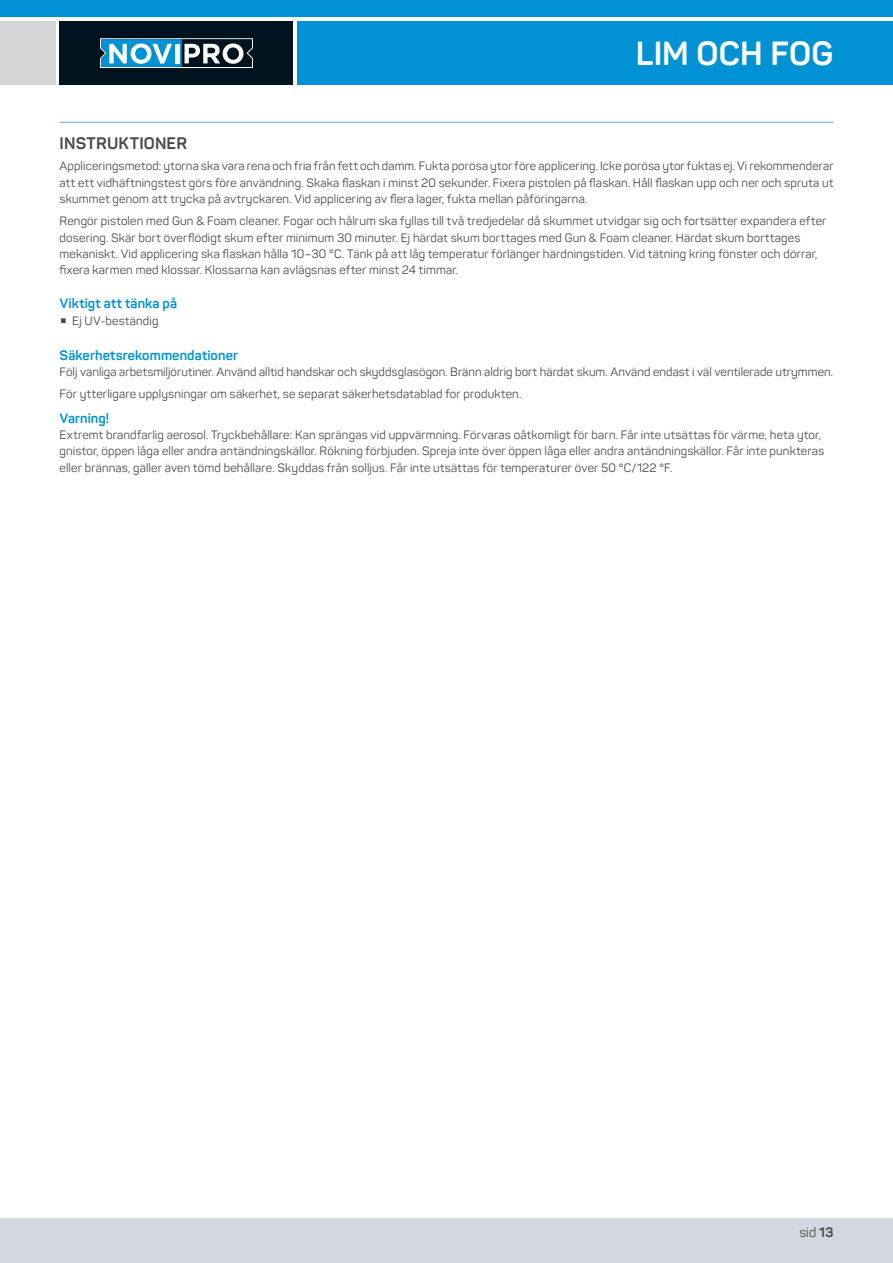
<style>
.page{position:relative;width:893px;height:1263px;background:#fff}
.page>*{position:absolute;margin:0;border:0;box-sizing:border-box;transform-origin:0 0}
.t1{font:700 33px "Panton";letter-spacing:.005em;color:#fff}
.t2{font:700 16.5px "Panton";letter-spacing:.01em;color:#4a4a49}
.t3{font:700 13.5px "Panton";letter-spacing:.01em;color:#0092d5}
.t4{font:13.5px "Panton";color:#4a4a49}
.t5{font:12px/16.2px "Panton";letter-spacing:.015em;color:#4a4a49}
.s1{font-weight:700}
</style>
<div class="page">
<div style="left:298px;top:21px;width:595px;height:64px;background:#0092d5"></div>
<div style="left:0;top:21px;width:55px;height:64px;background:#d4d5d5"></div>
<div style="left:60px;top:21px;width:233px;height:64px;background:#00131e"></div>
<svg style="left:100px;top:38px;width:153px;height:30px"></svg>
<div style="left:0;top:0;width:893px;height:17px;background:#0092d5"></div>
<div style="left:0;top:1218px;width:893px;height:45px;background:#d2d7e2"></div>
<hr style="left:60px;top:122px;width:773px;height:1px;background:#82c7ed">
<h1 class="t1" style="left:636px;top:33px;width:199px">LIM OCH FOG</h1>
<h2 class="t2" style="left:60px;top:133px;width:129px">INSTRUKTIONER</h2>
<p class="t5" style="left:60px;top:158px;width:775px;text-align:justify">Appliceringsmetod: ytorna ska vara rena och fria från fett och damm. Fukta porösa ytor före applicering. Icke porösa ytor fuktas ej. Vi rekommenderar att ett vidhäftningstest görs före användning. Skaka flaskan i minst 20 sekunder. Fixera pistolen på flaskan. Håll flaskan upp och ner och spruta ut skummet genom att trycka på avtryckaren. Vid applicering av flera lager, fukta mellan påföringarna.</p>
<p class="t5" style="left:60px;top:213px;width:768px">Rengör pistolen med Gun &amp; Foam cleaner. Fogar och hålrum ska fyllas till två tredjedelar då skummet utvidgar sig och fortsätter expandera efter dosering. Skär bort överflödigt skum efter minimum 30 minuter. Ej härdat skum borttages med Gun &amp; Foam cleaner. Härdat skum borttages mekaniskt. Vid applicering ska flaskan hålla 10–30 °C. Tänk på att låg temperatur förlänger härdningstiden. Vid tätning kring fönster och dörrar, fixera karmen med klossar. Klossarna kan avlägsnas efter minst 24 timmar.</p>
<p class="t3" style="left:60px;top:295px;width:119px">Viktigt att tänka på</p>
<p class="t5" style="left:72px;top:312px;width:88px">Ej UV-beständig</p>
<p class="t3" style="left:60px;top:346px;width:180px">Säkerhetsrekommendationer</p>
<p class="t5" style="left:60px;top:360px;width:775px;line-height:22.5px">Följ vanliga arbetsmiljörutiner. Använd alltid handskar och skyddsglasögon. Bränn aldrig bort härdat skum. Använd endast i väl ventilerade utrymmen.<br>För ytterligare upplysningar om säkerhet, se separat säkerhetsdatablad for produkten.</p>
<p class="t3" style="left:60px;top:410px;width:51px">Varning!</p>
<p class="t5" style="left:60px;top:427px;width:766px">Extremt brandfarlig aerosol. Tryckbehållare: Kan sprängas vid uppvärmning. Förvaras oåtkomligt för barn. Får inte utsättas för värme, heta ytor, gnistor, öppen låga eller andra antändningskällor. Rökning förbjuden. Spreja inte över öppen låga eller andra antändningskällor. Får inte punkteras eller brännas, gäller även tömd behållare. Skyddas från solljus. Får inte utsättas för temperaturer över 50 °C/122 °F.</p>
<p class="t4" style="left:799px;top:1224px;width:36px">sid <span class="s1">13</span></p>
</div>
